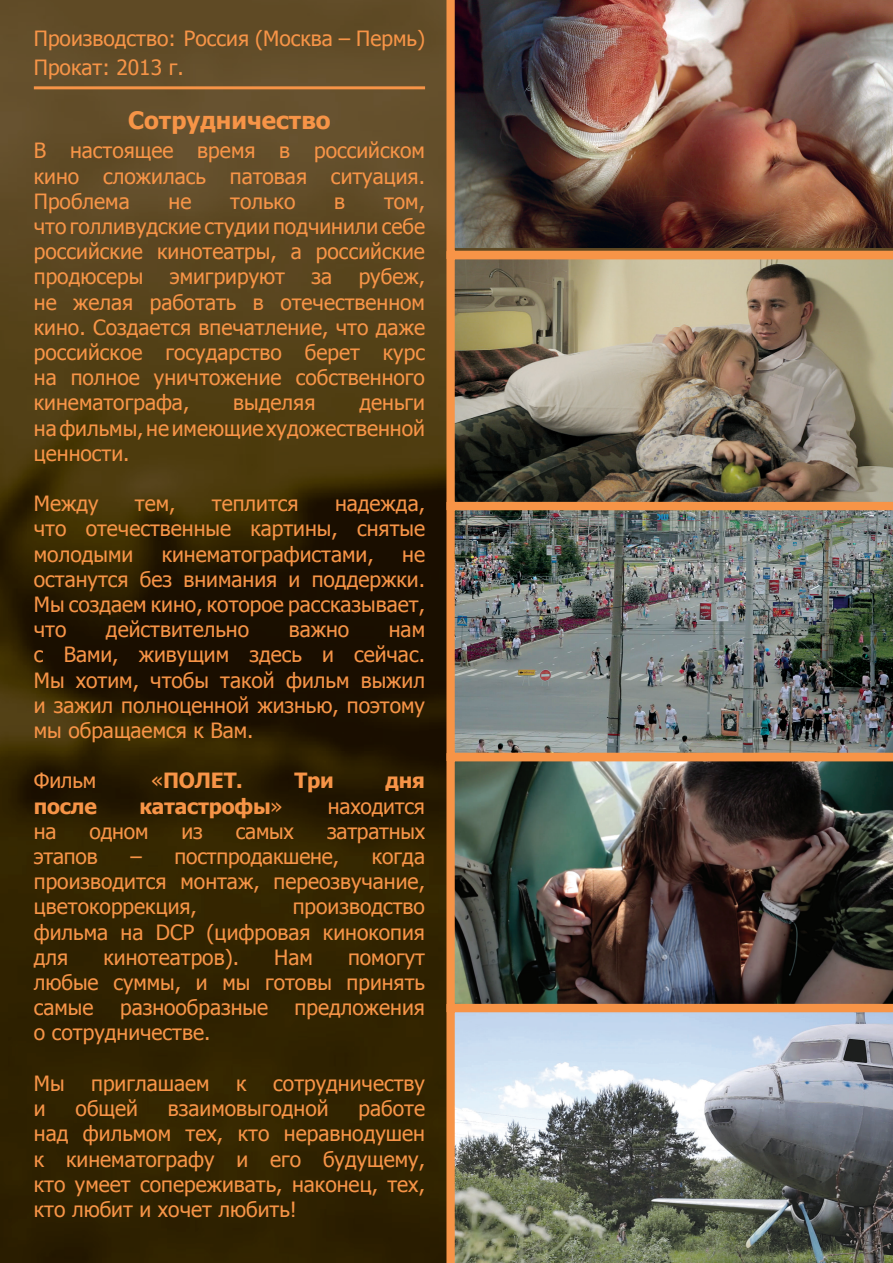
<style>
.page{position:relative;width:893px;height:1263px;background:#fff}
.page>*{position:absolute;margin:0;border:0;box-sizing:border-box;transform-origin:0 0}
.t1{font:700 24px "Tahoma";color:#f79447}
.t2{font:21px/25.2px "Tahoma";color:#f79447;text-align:justify}
.t3{font:700 21px "Tahoma";letter-spacing:-.01em;color:#f79447}
.s1{font-weight:400}
</style>
<div class="page">
<img style="left:0;top:0;width:446px;height:1263px">
<img style="left:446px;top:761px;width:447px;height:243px">
<svg style="left:446px;top:1004px;width:447px;height:259px;background:#8e908c"></svg>
<img style="left:446px;top:0;width:447px;height:251px">
<img style="left:446px;top:251px;width:447px;height:251px">
<img style="left:446px;top:502px;width:447px;height:259px">
<hr style="left:34px;top:86px;width:391px;height:3px;background:#f79447">
<p class="t2" style="left:34px;top:25px;width:393px">Производство: Россия (Москва – Пермь)</p>
<p class="t2" style="left:34px;top:53px;width:152px">Прокат: 2013 г.</p>
<p class="t1" style="left:128px;top:103px;width:204px">Сотрудничество</p>
<p class="t2" style="left:34px;top:137px;width:393px">В настоящее время в российском кино сложилась патовая ситуация.<br>Проблема</p>
<p class="t2" style="left:34px;top:188px;width:393px;text-indent:350px">том, что голливудские студии подчинили себе российские кинотеатры, а российские продюсеры</p>
<p class="t2" style="left:169px;top:188px;width:24px">не</p>
<p class="t2" style="left:230px;top:188px;width:67px">только</p>
<p class="t2" style="left:334px;top:188px;width:13px">в</p>
<p class="t2" style="left:34px;top:263px;width:393px;text-indent:325px">рубеж, не желая работать в отечественном кино. Создается впечатление, что даже российское государство берет курс на полное уничтожение собственного кинематографа,</p>
<p class="t2" style="left:170px;top:263px;width:117px">эмигрируют</p>
<p class="t2" style="left:312px;top:263px;width:22px">за</p>
<p class="t2" style="left:34px;top:389px;width:393px;text-indent:326px">деньги на фильмы, не имеющие художественной ценности.</p>
<p class="t2" style="left:34px;top:490px;width:66px">Между</p>
<p class="t2" style="left:135px;top:490px;width:42px">тем,</p>
<p class="t2" style="left:212px;top:490px;width:88px">теплится</p>
<p class="t2" style="left:233px;top:389px;width:84px">выделяя</p>
<p class="t2" style="left:34px;top:490px;width:393px;text-indent:301px">надежда, что отечественные картины, снятые молодыми</p>
<p class="t2" style="left:162px;top:540px;width:214px">кинематографистами,</p>
<p class="t2" style="left:34px;top:540px;width:393px;text-indent:368px">не останутся без внимания и поддержки.<br>Мы создаем кино, которое рассказывает, что</p>
<p class="t2" style="left:106px;top:616px;width:145px">действительно</p>
<p class="t2" style="left:289px;top:616px;width:62px">важно</p>
<p class="t2" style="left:34px;top:616px;width:393px;text-indent:355px">нам с Вами, живущим здесь и сейчас.<br>Мы хотим, чтобы такой фильм выжил и зажил полноценной жизнью, поэтому мы обращаемся к Вам.</p>
<p class="t2" style="left:34px;top:767px;width:64px">Фильм</p>
<p class="t3" style="left:151px;top:766px;width:93px"><span class="s1">«</span>ПОЛЕТ.</p>
<p class="t3" style="left:294px;top:766px;width:41px">Три</p>
<p class="t3" style="left:385px;top:766px;width:41px">дня</p>
<p class="t3" style="left:34px;top:791px;width:64px">после</p>
<p class="t3" style="left:139px;top:791px;width:145px">катастрофы<span class="s1">»</span></p>
<p class="t2" style="left:328px;top:792px;width:99px">находится</p>
<p class="t2" style="left:34px;top:818px;width:24px">на</p>
<p class="t2" style="left:90px;top:818px;width:60px">одном</p>
<p class="t2" style="left:182px;top:818px;width:23px">из</p>
<p class="t2" style="left:236px;top:818px;width:60px">самых</p>
<p class="t2" style="left:327px;top:818px;width:99px">затратных</p>
<p class="t2" style="left:34px;top:843px;width:65px">этапов</p>
<p class="t2" style="left:130px;top:843px;width:210px">– постпродакшене,</p>
<p class="t2" style="left:34px;top:843px;width:393px;text-indent:338px">когда производится монтаж, переозвучание, цветокоррекция,</p>
<p class="t2" style="left:34px;top:893px;width:393px;text-indent:259px">производство фильма на DCP (цифровая кинокопия для</p>
<p class="t2" style="left:103px;top:944px;width:137px">кинотеатров).</p>
<p class="t2" style="left:274px;top:944px;width:40px">Нам</p>
<p class="t2" style="left:34px;top:944px;width:393px;text-indent:314px">помогут любые суммы, и мы готовы принять самые</p>
<p class="t2" style="left:120px;top:994px;width:150px">разнообразные</p>
<p class="t2" style="left:295px;top:994px;width:132px">предложения</p>
<p class="t2" style="left:34px;top:1019px;width:178px">о сотрудничестве.</p>
<p class="t2" style="left:34px;top:1070px;width:32px">Мы</p>
<p class="t2" style="left:91px;top:1070px;width:120px">приглашаем</p>
<p class="t2" style="left:236px;top:1070px;width:12px">к</p>
<p class="t2" style="left:273px;top:1070px;width:153px">сотрудничеству</p>
<p class="t2" style="left:34px;top:1095px;width:13px">и</p>
<p class="t2" style="left:76px;top:1095px;width:64px">общей</p>
<p class="t2" style="left:168px;top:1095px;width:162px">взаимовыгодной</p>
<p class="t2" style="left:34px;top:1095px;width:393px;text-indent:325px">работе над фильмом тех, кто неравнодушен к кинематографу и его будущему, кто умеет сопереживать, наконец, тех, кто любит и хочет любить!</p>
</div>
